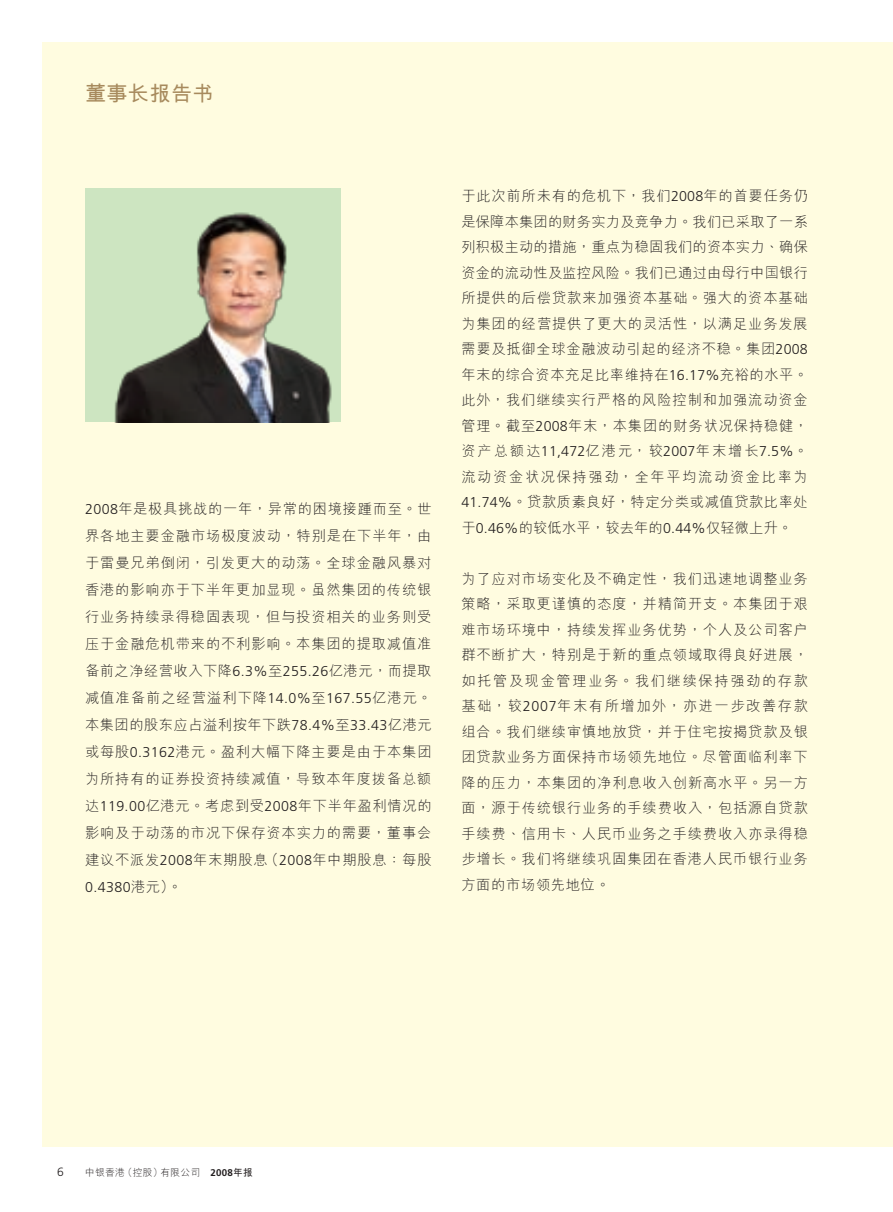
<style>
.page{position:relative;width:893px;height:1212px;background:#fff}
.page>*{position:absolute;margin:0;border:0;box-sizing:border-box;transform-origin:0 0}
.t1{font:700 21px "M Hei HKS";letter-spacing:.03em;color:#a78a5d}
._00_Body_Text{font:300 14.25px/25.5px "M Hei HKS";letter-spacing:.06em;color:#231f20;text-align:justify}
.t2{font:300 12px "Frutiger LT Std";color:#231f20}
.t3{font:300 9.75px "M Hei HKS";letter-spacing:.03em;color:#231f20}
.s1{font-family:"Frutiger LT Std"}
.s2{font-family:"Frutiger LT Std";font-weight:700}
.s3{font-weight:700}
</style>
<div class="page">
<div style="left:43px;top:43px;width:850px;height:1104px;background:#fffce0"></div>
<div style="left:85px;top:189px;width:255px;height:233px;background:#cde5c1"></div>
<img style="left:114px;top:212px;width:218px;height:210px">
<p class="t1" style="left:85px;top:78px;width:130px">董事長報告書</p>
<p class="_00_Body_Text" style="left:85px;top:495px;width:348px;line-height:27px"><span class="s1">2008</span>年是極具挑戰的一年，異常的困境接踵而至。世界各地主要金融市場極度波動，特別是在下半年，由於雷曼兄弟倒閉，引發更大的動盪。全球金融風暴對香港的影響亦於下半年更加顯現。雖然集團的傳統銀行業務持續錄得穩固表現，但與投資相關的業務則受壓於金融危機帶來的不利影響。本集團的提取減值準備前之淨經營收入下降<span class="s1">6.3%</span>至<span class="s1">255.26</span>億港元，而提取減值準備前之經營溢利下降<span class="s1">14.0%</span>至<span class="s1">167.55</span>億港元。本集團的股東應佔溢利按年下跌<span class="s1">78.4%</span>至<span class="s1">33.43</span>億港元或每股<span class="s1">0.3162</span>港元。盈利大幅下降主要是由於本集團為所持有的證券投資持續減值，導致本年度撥備總額達<span class="s1">119.00</span>億港元。考慮到受<span class="s1">2008</span>年下半年盈利情況的影響及於動盪的市況下保存資本實力的需要，董事會建議不派發<span class="s1">2008</span>年末期股息（<span class="s1">2008</span>年中期股息：每股<span class="s1">0.4380</span>港元）。</p>
<p class="_00_Body_Text" style="left:461px;top:183px;width:348px">於此次前所未有的危機下，我們<span class="s1">2008</span>年的首要任務仍是保障本集團的財務實力及競爭力。我們已採取了一系列積極主動的措施，重點為穩固我們的資本實力、確保資金的流動性及監控風險。我們已通過由母行中國銀行所提供的後償貸款來加強資本基礎。強大的資本基礎為集團的經營提供了更大的靈活性，以滿足業務發展需要及抵禦全球金融波動引起的經濟不穩。集團<span class="s1">2008</span>年末的綜合資本充足比率維持在<span class="s1">16.17%</span>充裕的水平。此外，我們繼續實行嚴格的風險控制和加強流動資金管理。截至<span class="s1">2008</span>年末，本集團的財務狀況保持穩健，資產總額達<span class="s1">11,472</span>億港元，較<span class="s1">2007</span>年末增長<span class="s1">7.5%</span>。流動資金狀況保持強勁，全年平均流動資金比率為<span class="s1">41.74%</span>。貸款質素良好，特定分類或減值貸款比率處於<span class="s1">0.46%</span>的較低水平，較去年的<span class="s1">0.44%</span>僅輕微上升。</p>
<p class="_00_Body_Text" style="left:461px;top:565px;width:348px">為了應對市場變化及不確定性，我們迅速地調整業務策略，採取更謹慎的態度，並精簡開支。本集團於艱難市場環境中，持續發揮業務優勢，個人及公司客戶群不斷擴大，特別是於新的重點領域取得良好進展，如託管及現金管理業務。我們繼續保持強勁的存款基礎，較<span class="s1">2007</span>年末有所增加外，亦進一步改善存款組合。我們繼續審慎地放貸，並於住宅按揭貸款及銀團貸款業務方面保持市場領先地位。儘管面臨利率下降的壓力，本集團的淨利息收入創新高水平。另一方面，源於傳統銀行業務的手續費收入，包括源自貸款手續費、信用卡、人民幣業務之手續費收入亦錄得穩步增長。我們將繼續鞏固集團在香港人民幣銀行業務方面的市場領先地位。</p>
<p class="t2" style="left:57px;top:1165px;width:8px">6</p>
<p class="t3" style="left:85px;top:1166px;width:169px">中銀香港（控股）有限公司 <span class="s2">2008</span><span class="s3">年報</span></p>
</div>
